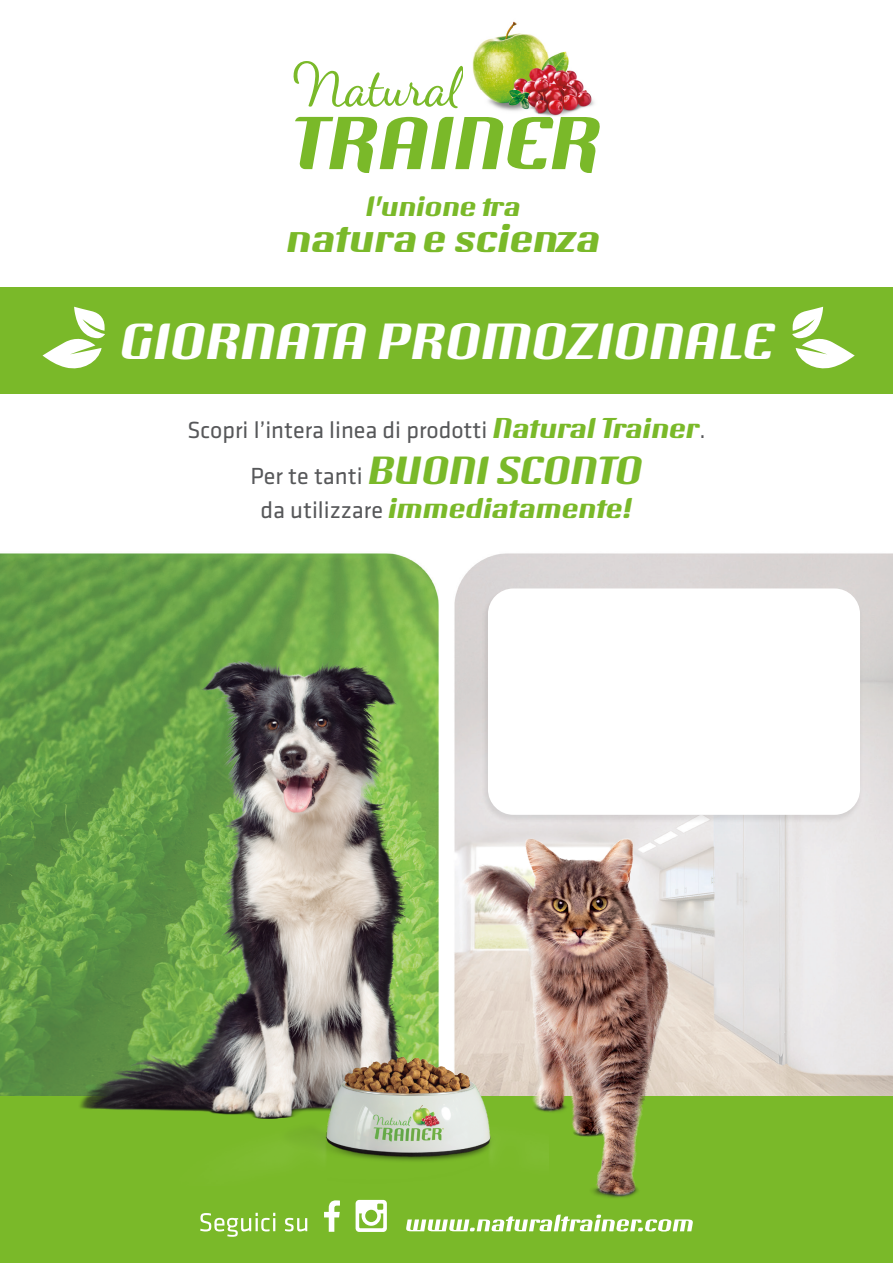
<style>
.page{position:relative;width:893px;height:1263px;background:#fff}
.page>*{position:absolute;margin:0;border:0;box-sizing:border-box;transform-origin:0 0}
.t1{font:700 49.95px "Trainer";color:#fff}
.t2{font:700 39.45px "Trainer";color:#7ab929}
.t3{font:700 38.7px "Trainer";color:#7ab929}
.t4{font:700 28.2px "Trainer";color:#7ab929}
.t5{font:700 27.75px "Trainer";color:#7ab929}
.t6{font:24.15px "Klavika";color:#57585a}
.s1{font-family:"Trainer";font-weight:700;font-size:28.2px;color:#7ab929}
.s2{font-family:"Klavika";font-weight:400;font-size:24.15px;color:#57585a}
</style>
<div class="page">
<img style="left:0;top:553px;width:893px;height:544px">
<svg style="left:295px;top:117px;width:305px;height:56px"></svg>
<svg style="left:293px;top:61px;width:170px;height:47px"></svg>
<img style="left:472px;top:21px;width:122px;height:95px">
<div style="left:0;top:1097px;width:893px;height:166px;background:#7ab929"></div>
<svg style="left:200px;top:1213px;width:107px;height:24px"></svg>
<svg style="left:324px;top:1200px;width:16px;height:32px"></svg>
<svg style="left:356px;top:1200px;width:31px;height:32px"></svg>
<div style="left:0;top:287px;width:893px;height:106px;background:#7ab929"></div>
<svg style="left:43px;top:307px;width:62px;height:62px"></svg>
<svg style="left:792px;top:307px;width:63px;height:62px"></svg>
<div style="left:488px;top:588px;width:372px;height:227px;background:#fff;border-radius:26px"></div>
<img style="left:406px;top:815px;width:359px;height:417px">
<img style="left:0;top:588px;width:548px;height:597px">
<p class="t5" style="left:366px;top:190px;width:156px">l'unione tra</p>
<h2 class="t2" style="left:287px;top:215px;width:315px">natura e scienza</h2>
<p class="t1" style="left:119px;top:312px;width:656px">GIORNATA PROMOZIONALE</p>
<p class="t6" style="left:187px;top:414px;width:520px">Scopri l’intera linea di prodotti <span class="s1">Natural Trainer</span>.</p>
<p class="t3" style="left:250px;top:448px;width:393px"><span class="s2">Per te tanti</span> BUONI SCONTO</p>
<p class="t4" style="left:260px;top:492px;width:374px"><span class="s2">da utilizzare</span> immediatamente!</p>
</div>
